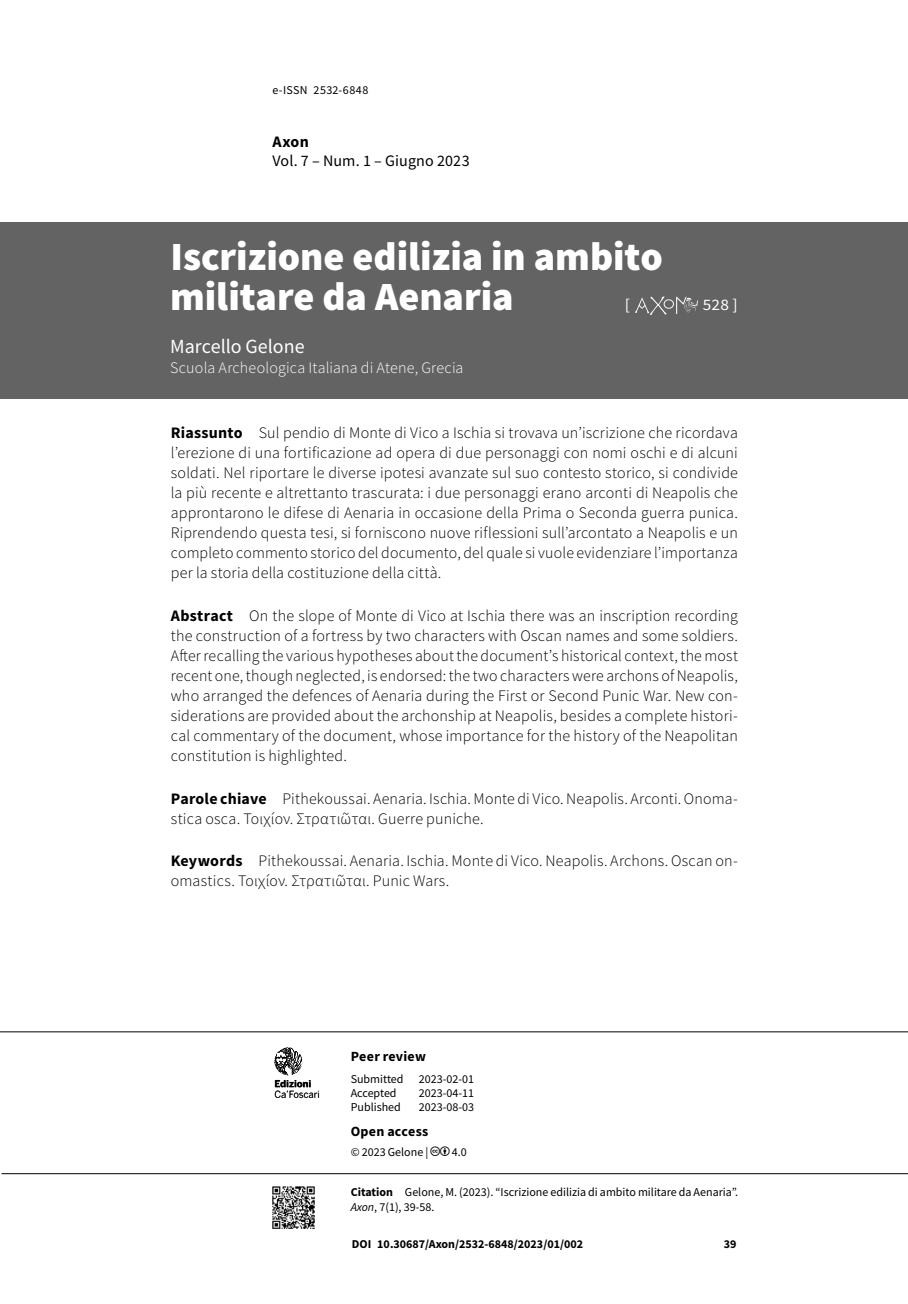
<style>
.page{position:relative;width:908px;height:1304px;background:#fff}
.page>*{position:absolute;margin:0;border:0;box-sizing:border-box;transform-origin:0 0}
.t1{font:900 40px/40px "Source Sans Pro";color:#fff}
.t2{font:20px "Source Sans Pro";color:#fff}
.t3{font:300 16px/20px "Source Sans Pro";letter-spacing:.01em;color:#000;text-align:justify}
.t4{font:300 16px "Source Sans Pro";letter-spacing:.01em;color:#fff}
.t5{font:16px "Source Sans Pro";letter-spacing:.01em;color:#000}
.t6{font:16px "Source Sans Pro";color:#fff;scale:1.08 1}
.t7{font:700 16px "Source Sans Pro";color:#000}
.t8{font:700 14px "Source Sans Pro";letter-spacing:.02em;color:#000}
.t9{font:12px/15px "Source Sans Pro";color:#000}
.t10{font:700 12px "Source Sans Pro";color:#000}
.t11{font:12px "Source Sans Pro";letter-spacing:.03em;color:#000}
.t12{font:9.6px "Benton Sans";letter-spacing:-.01em;color:#000}
.t13{font:700 9.6px "Benton Sans";color:#000}
.s1{font-weight:700}
.s2{font-style:italic}
</style>
<div class="page">
<hr style="left:2px;top:1173px;width:905px;height:1px;background:#000">
<hr style="left:0;top:1031px;width:907px;height:1px;background:#000">
<img style="left:272px;top:1187px;width:42px;height:42px">
<svg style="left:274px;top:1047px;width:45px;height:51px"></svg>
<div style="left:0;top:223px;width:907px;height:176px;background:#646363"></div>
<svg style="left:635px;top:296px;width:62px;height:19px"></svg>
<p class="t11" style="left:272px;top:82px;width:97px">e-ISSN 2532-6848</p>
<p class="t7" style="left:272px;top:131px;width:38px">Axon</p>
<p class="t5" style="left:272px;top:151px;width:199px">Vol. 7 – Num. 1 – Giugno 2023</p>
<h1 class="t1" style="left:170px;top:236px;width:494px">Iscrizione edilizia in ambito militare da Aenaria</h1>
<p class="t6" style="left:624px;top:295px;width:6px">[</p>
<p class="t6" style="left:702px;top:295px;width:34px">528 ]</p>
<p class="t2" style="left:170px;top:334px;width:136px">Marcello Gelone</p>
<p class="t4" style="left:170px;top:358px;width:294px">Scuola Archeologica Italiana di Atene, Grecia</p>
<p class="t3" style="left:171px;top:423px;width:568px"><span class="s1">Riassunto</span> Sul pendio di Monte di Vico a Ischia si trovava un’iscrizione che ricordava l’erezione di una fortificazione ad opera di due personaggi con nomi oschi e di alcuni soldati. Nel riportare le diverse ipotesi avanzate sul suo contesto storico, si condivide la più recente e altrettanto trascurata: i due personaggi erano arconti di Neapolis che approntarono le difese di Aenaria in occasione della Prima o Seconda guerra punica.<br>Riprendendo questa tesi, si forniscono nuove riflessioni sull’arcontato a Neapolis e un completo commento storico del documento, del quale si vuole evidenziare l’importanza per la storia della costituzione della città.</p>
<p class="t3" style="left:171px;top:606px;width:568px"><span class="s1">Abstract</span> On the slope of Monte di Vico at Ischia there was an inscription recording the construction of a fortress by two characters with Oscan names and some soldiers.<br>After recalling the various hypotheses about the document’s historical context, the most recent one, though neglected, is endorsed: the two characters were archons of Neapolis, who arranged the defences of Aenaria during the First or Second Punic War. New con&shy;siderations are provided about the archonship at Neapolis, besides a complete histori&shy;cal commentary of the document, whose importance for the history of the Neapolitan constitution is highlighted.</p>
<p class="t3" style="left:171px;top:788px;width:568px"><span class="s1">Parole chiave</span> Pithekoussai. Aenaria. Ischia. Monte di Vico. Neapolis. Arconti. Onoma&shy;stica osca. Τοιχίον. Στρατιῶται. Guerre puniche.</p>
<p class="t3" style="left:171px;top:851px;width:568px"><span class="s1">Keywords</span> Pithekoussai. Aenaria. Ischia. Monte di Vico. Neapolis. Archons. Oscan on&shy;omastics. Τοιχίον. Στρατιῶται. Punic Wars.</p>
<p class="t13" style="left:274px;top:1078px;width:38px">Edizioni</p>
<p class="t12" style="left:274px;top:1088px;width:47px">Ca’Foscari</p>
<p class="t8" style="left:350px;top:1046px;width:77px">Peer review</p>
<p class="t9" style="left:350px;top:1071px;width:54px">Submitted</p>
<p class="t9" style="left:418px;top:1071px;width:57px">2023-02-01</p>
<p class="t9" style="left:350px;top:1085px;width:47px">Accepted</p>
<p class="t9" style="left:418px;top:1085px;width:57px">2023-04-11</p>
<p class="t9" style="left:350px;top:1099px;width:52px">Published</p>
<p class="t9" style="left:418px;top:1099px;width:57px">2023-08-03</p>
<p class="t8" style="left:350px;top:1122px;width:79px">Open access</p>
<p class="t9" style="left:350px;top:1144px;width:79px">© 2023 Gelone |</p>
<p class="t9" style="left:451px;top:1144px;width:16px">4.0</p>
<p class="t9" style="left:350px;top:1184px;width:389px"><span class="s1">Citation</span> Gelone, M. (2023). “Iscrizione edilizia di ambito militare da Aenaria”.<br><span class="s2">Axon</span>, 7(1), 39-58.</p>
<p class="t10" style="left:351px;top:1235px;width:233px">DOI 10.30687/Axon/2532-6848/2023/01/002</p>
<p class="t10" style="left:723px;top:1236px;width:14px">39</p>
</div>
